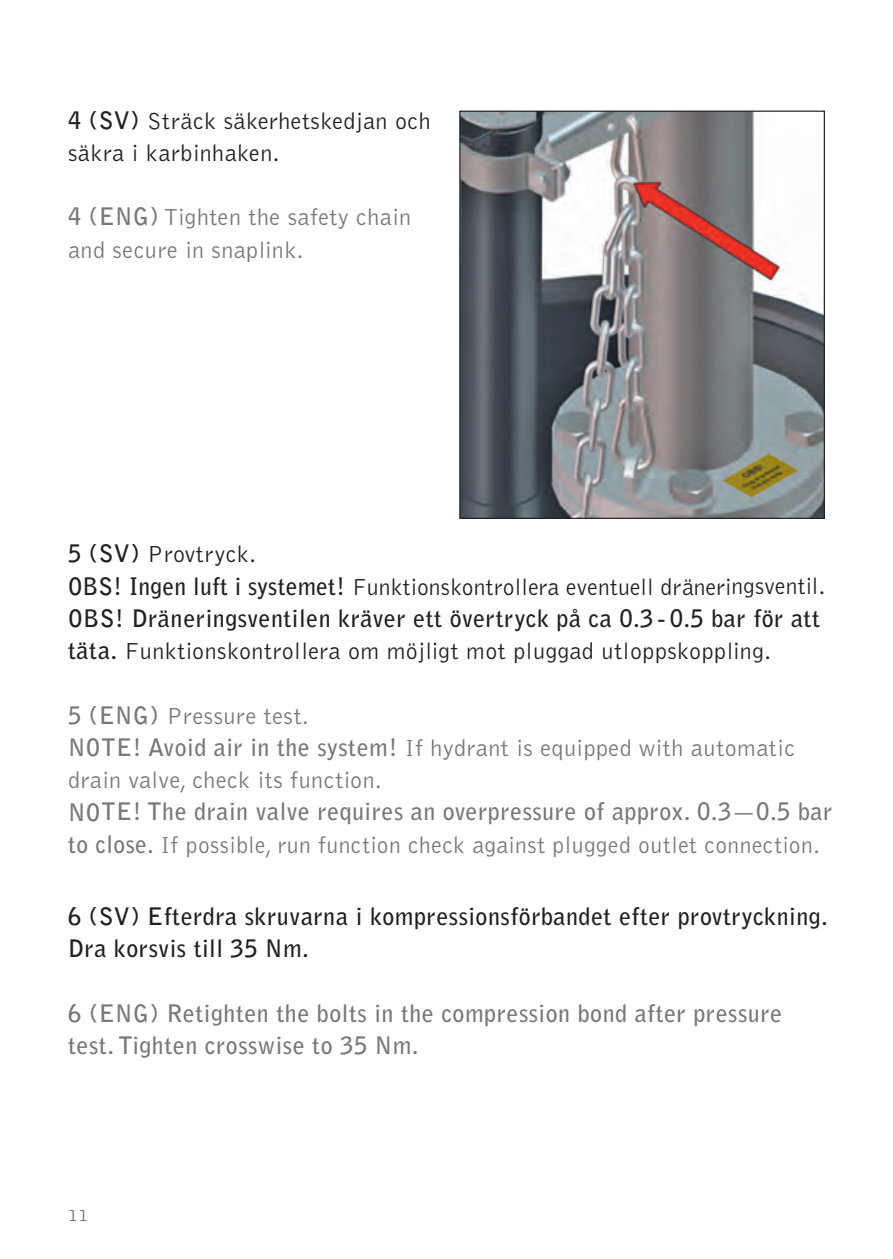
<style>
.page{position:relative;width:893px;height:1259px;background:#fff}
.page>*{position:absolute;margin:0;border:0;box-sizing:border-box;transform-origin:0 0}
.t1{font:300 24px/32.1px "Bell Gothic";letter-spacing:.02em;color:#231f20}
.t2{font:700 24px/32.4px "Bell Gothic";letter-spacing:.02em;color:#76787b}
.t3{font:300 24px/32.4px "Bell Gothic";letter-spacing:.02em;color:#76787b}
.t4{font:700 24px/32.4px "Bell Gothic";letter-spacing:.02em;color:#231f20}
.t5{font:300 18px "Bell Gothic";color:#76787b}
.s1{font-weight:700}
.s2{font-weight:300}
</style>
<div class="page">
<img style="left:461px;top:113px;width:362px;height:404px">
<div style="left:459px;top:111px;width:366px;height:408px;border:1px solid #231f20"></div>
<p class="t1" style="left:68px;top:106px;width:364px"><span class="s1">4 (SV)</span> Sträck säkerhetskedjan och säkra i karbinhaken.</p>
<p class="t3" style="left:68px;top:202px;width:344px"><span class="s1">4 (ENG)</span> Tighten the safety chain and secure in snaplink.</p>
<p class="t1" style="left:68px;top:539px;width:759px"><span class="s1">5 (SV)</span> Provtryck.<br><span class="s1">OBS! Ingen luft i systemet!</span> Funktionskontrollera eventuell dräneringsventil.<br><span class="s1">OBS! Dräneringsventilen kräver ett övertryck på ca 0.3 - 0.5 bar för att täta.</span> Funktionskontrollera om möjligt mot pluggad utloppskoppling.</p>
<p class="t3" style="left:68px;top:701px;width:728px"><span class="s1">5 (ENG)</span> Pressure test.<br><span class="s1">NOTE! Avoid air in the system!</span> If hydrant is equipped with automatic drain valve, check its function.</p>
<p class="t2" style="left:68px;top:797px;width:766px">NOTE! The drain valve requires an overpressure of approx. 0.3—0.5 bar to close. <span class="s2">If possible, run function check against plugged outlet connection.</span></p>
<p class="t4" style="left:68px;top:901px;width:761px">6 (SV) Efterdra skruvarna i kompressionsförbandet efter provtryckning.<br>Dra korsvis till 35 Nm.</p>
<p class="t2" style="left:68px;top:998px;width:716px">6 (ENG) Retighten the bolts in the compression bond after pressure test. Tighten crosswise to 35 Nm.</p>
<p class="t5" style="left:68px;top:1208px;width:22px">11</p>
</div>
